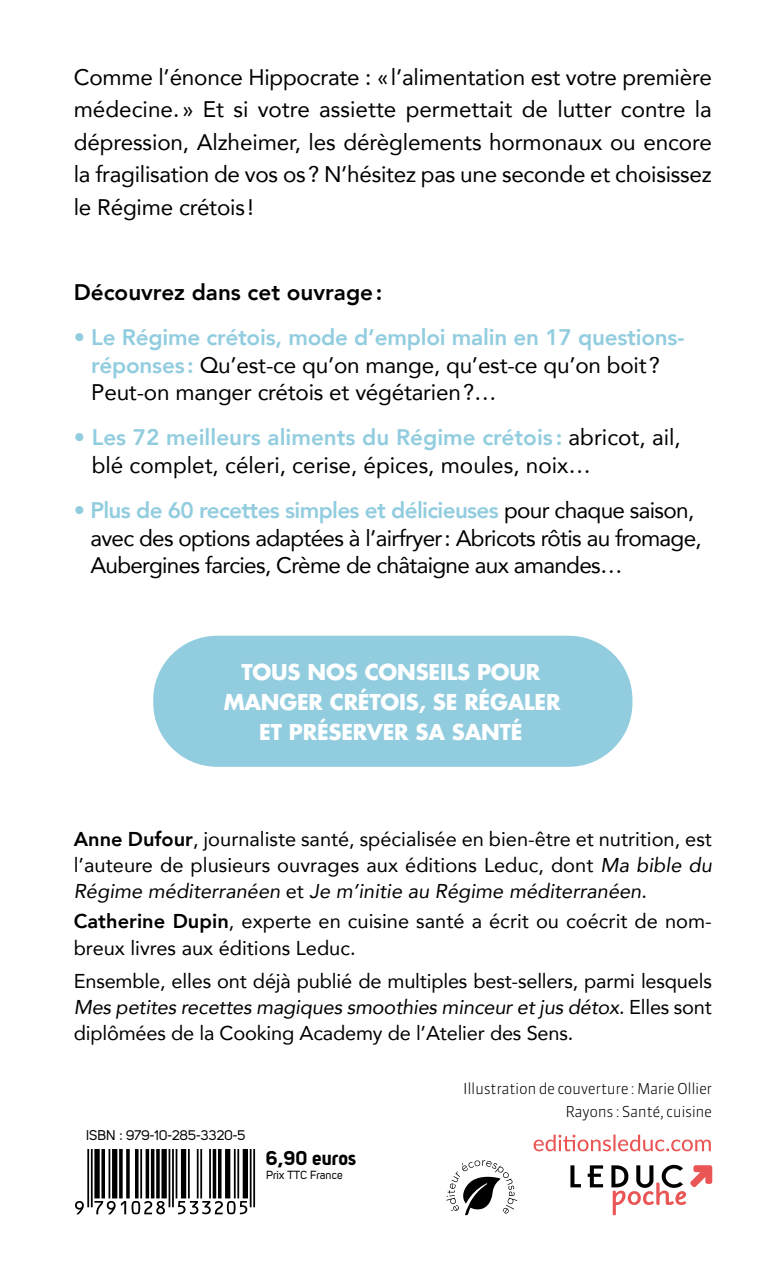
<style>
.page{position:relative;width:780px;height:1262px;background:#fff}
.page>*{position:absolute;margin:0;border:0;box-sizing:border-box;transform-origin:0 0}
.t1{font:22.5px/32.5px "Avenir";letter-spacing:-.01em;color:#000}
.t2{font:22.5px/27.5px "Avenir";letter-spacing:-.03em;color:#000}
.t3{font:800 22.5px "Avenir";color:#000}
.t4{font:700 21.25px/30px "Futura Std";letter-spacing:-.01em;color:#fff;text-align:center}
.t5{font:20px/26.2px "Avenir";color:#000;text-align:justify}
.t6{font:19.75px "Uni Sans Bold";color:#000}
.t7{font:300 15px/23px "Sanuk";letter-spacing:-.03em;color:#000;text-align:right}
.t8{font:14px "Uni Sans Regular";color:#000}
.t9{font:11.5px "Uni Sans Regular";color:#000}
.s1{font-weight:800;color:#92cddf}
.s2{font-weight:800}
.s3{font-style:italic}
</style>
<div class="page">
<svg style="left:75px;top:1149px;width:180px;height:65px"></svg>
<svg style="left:533px;top:1134px;width:177px;height:17px"></svg>
<svg style="left:570px;top:1165px;width:11px;height:22px"></svg>
<svg style="left:587px;top:1165px;width:16px;height:22px"></svg>
<svg style="left:611px;top:1164px;width:101px;height:51px"></svg>
<svg style="left:446px;top:1160px;width:71px;height:55px"></svg>
<div style="left:153px;top:635px;width:479px;height:131px;background:#92cddf;border-radius:64px"></div>
<p class="t1" style="left:74px;top:60px;width:639px;text-align:justify">Comme l’énonce Hippocrate : «l’alimentation est votre première médecine. » Et si votre assiette permettait de lutter contre la dépression, Alzheimer, les dérèglements hormonaux ou encore la fragilisation de vos os? N’hésitez pas une seconde et choisissez le Régime crétois !</p>
<p class="t3" style="left:74px;top:274px;width:310px">Découvrez dans cet ouvrage:</p>
<p class="t1" style="left:91px;top:323px;width:594px;line-height:27.5px;text-indent:-17px"><span class="s1">• Le Régime crétois, mode d’emploi malin en 17 questions&shy;réponses :</span> Qu’est-ce qu’on mange, qu’est-ce qu’on boit?<br>Peut-on manger crétois et végétarien?…</p>
<p class="t1" style="left:92px;top:423px;width:590px;line-height:27.5px;text-indent:-18px"><span class="s1">• Les 72 meilleurs aliments du Régime crétois :</span> abricot, ail, blé complet, céleri, cerise, épices, moules, noix…</p>
<p class="t2" style="left:90px;top:496px;width:613px;text-indent:-17px"><span class="s1">• Plus de 60 recettes simples et délicieuses</span> pour chaque saison, avec des options adaptées à l’airfryer: Abricots rôtis au fromage,<br>Aubergines farcies, Crème de châtaigne aux amandes…</p>
<p class="t4" style="left:224px;top:656px;width:338px">TOUS NOS CONSEILS POUR<br>MANGER CRÉTOIS, SE RÉGALER<br>ET PRÉSERVER SA SANTÉ</p>
<p class="t5" style="left:74px;top:825px;width:639px"><span class="s2">Anne Dufour</span>, journaliste santé, spécialisée en bien-être et nutrition, est l’auteure de plusieurs ouvrages aux éditions Leduc, dont <span class="s3">Ma bible du Régime méditerranéen</span> et <span class="s3">Je m’initie au Régime méditerranéen</span>.</p>
<p class="t5" style="left:74px;top:907px;width:639px"><span class="s2">Catherine Dupin</span>, experte en cuisine santé a écrit ou coécrit de nom&shy;breux livres aux éditions Leduc.</p>
<p class="t5" style="left:74px;top:967px;width:639px">Ensemble, elles ont déjà publié de multiples best-sellers, parmi lesquels <span class="s3">Mes petites recettes magiques smoothies minceur et jus détox</span>. Elles sont diplômées de la Cooking Academy de l’Atelier des Sens.</p>
<p class="t8" style="left:86px;top:1127px;width:161px">ISBN : 979-10-285-3320-5</p>
<p class="t6" style="left:266px;top:1145px;width:92px">6,90 euros</p>
<p class="t9" style="left:266px;top:1168px;width:78px">Prix TTC France</p>
<p class="t7" style="left:463px;top:1077px;width:250px">Illustration de couverture : Marie Ollier<br>Rayons : Santé, cuisine</p>
</div>
